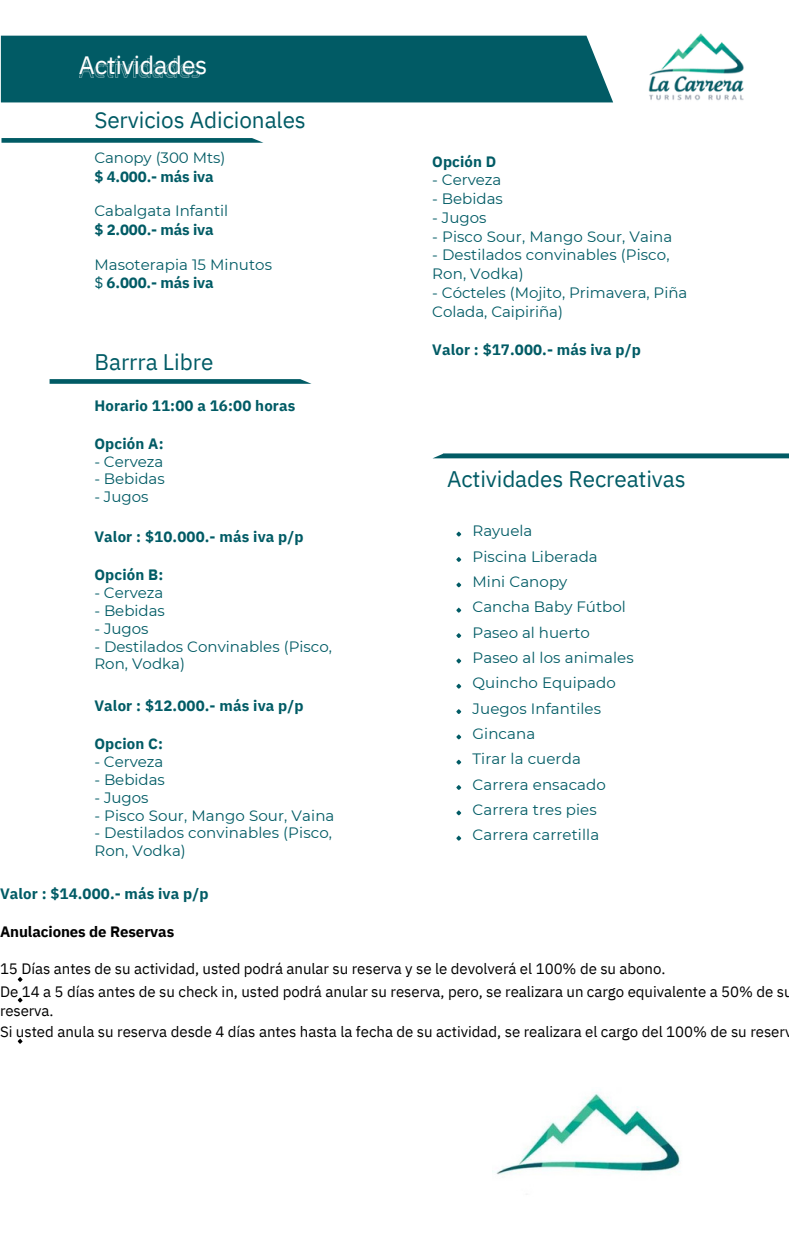
<style>
.page{position:relative;width:789px;height:1245px;background:#fff}
.page>*{position:absolute;margin:0;border:0;box-sizing:border-box;transform-origin:0 0}
.t1{font:25.12px "IBM Plex Sans";letter-spacing:-.01em;color:#fff}
.t2{font:22.5px "IBM Plex Sans";letter-spacing:-.005em;color:#015b65}
.t3{font:15px/25.4px "Montserrat";letter-spacing:.005em;color:#015b65}
.t4{font:15px "IBM Plex Sans";letter-spacing:-.005em;color:#000}
.t5{font:700 15px "IBM Plex Sans";letter-spacing:.01em;color:#015b65}
.t6{font:700 15px "IBM Plex Sans";letter-spacing:-.01em;color:#015b65}
.t7{font:700 15px "IBM Plex Sans";letter-spacing:-.005em;color:#000}
.s1{font-weight:400}
</style>
<div class="page">
<div style="left:1px;top:36px;width:612px;height:66px;background:#015b65"></div>
<svg style="left:50px;top:379px;width:261px;height:5px"></svg>
<img style="left:79px;top:59px;width:120px;height:18px">
<img style="left:492px;top:1093px;width:188px;height:82px">
<img style="left:648px;top:33px;width:96px;height:68px">
<svg style="left:2px;top:138px;width:261px;height:5px"></svg>
<svg style="left:18px;top:977px;width:5px;height:5px"></svg>
<svg style="left:18px;top:998px;width:5px;height:4px"></svg>
<svg style="left:18px;top:1039px;width:5px;height:5px"></svg>
<svg style="left:433px;top:454px;width:355px;height:4px"></svg>
<svg style="left:456px;top:532px;width:5px;height:4px"></svg>
<svg style="left:456px;top:557px;width:5px;height:5px"></svg>
<svg style="left:456px;top:583px;width:5px;height:4px"></svg>
<svg style="left:456px;top:608px;width:5px;height:5px"></svg>
<svg style="left:456px;top:633px;width:5px;height:5px"></svg>
<svg style="left:456px;top:659px;width:5px;height:4px"></svg>
<svg style="left:456px;top:684px;width:5px;height:5px"></svg>
<svg style="left:456px;top:709px;width:5px;height:5px"></svg>
<svg style="left:456px;top:735px;width:5px;height:4px"></svg>
<svg style="left:456px;top:760px;width:5px;height:4px"></svg>
<svg style="left:456px;top:785px;width:5px;height:5px"></svg>
<svg style="left:456px;top:811px;width:5px;height:4px"></svg>
<svg style="left:456px;top:836px;width:5px;height:5px"></svg>
<p class="t1" style="left:79px;top:48px;width:130px">Actividades</p>
<p class="t2" style="left:94px;top:105px;width:213px">Servicios Adicionales</p>
<p class="t3" style="left:94px;top:145px;width:132px">Canopy (300 Mts)</p>
<p class="t3" style="left:94px;top:198px;width:135px">Cabalgata Infantil</p>
<p class="t3" style="left:94px;top:252px;width:179px">Masoterapia 15 Minutos</p>
<p class="t6" style="left:94px;top:273px;width:121px"><span class="s1">$</span> 6.000.- más iva</p>
<p class="t6" style="left:94px;top:166px;width:121px">$ 4.000.- más iva</p>
<p class="t6" style="left:94px;top:220px;width:121px">$ 2.000.- más iva</p>
<p class="t2" style="left:94px;top:347px;width:120px">Barrra Libre</p>
<p class="t5" style="left:94px;top:396px;width:202px">Horario 11:00 a 16:00 horas</p>
<p class="t5" style="left:94px;top:433px;width:71px">Opción A:</p>
<p class="t3" style="left:94px;top:448px;width:71px">- Cerveza</p>
<p class="t3" style="left:94px;top:466px;width:72px">- Bebidas</p>
<p class="t3" style="left:94px;top:484px;width:56px">- Jugos</p>
<p class="t5" style="left:94px;top:527px;width:211px">Valor : $10.000.- más iva p/p</p>
<p class="t5" style="left:94px;top:565px;width:71px">Opción B:</p>
<p class="t3" style="left:94px;top:580px;width:71px">- Cerveza</p>
<p class="t3" style="left:94px;top:598px;width:72px">- Bebidas</p>
<p class="t3" style="left:94px;top:616px;width:56px">- Jugos</p>
<p class="t3" style="left:94px;top:637px;width:239px;line-height:17.9px">- Destilados Convinables (Pisco,<br>Ron, Vodka)</p>
<p class="t5" style="left:94px;top:696px;width:211px">Valor : $12.000.- más iva p/p</p>
<p class="t5" style="left:94px;top:734px;width:70px">Opcion C:</p>
<p class="t3" style="left:94px;top:749px;width:71px">- Cerveza</p>
<p class="t3" style="left:94px;top:767px;width:72px">- Bebidas</p>
<p class="t3" style="left:94px;top:785px;width:56px">- Jugos</p>
<p class="t3" style="left:94px;top:802px;width:241px">- Pisco Sour, Mango Sour, Vaina</p>
<p class="t3" style="left:94px;top:824px;width:239px;line-height:17.9px">- Destilados convinables (Pisco,<br>Ron, Vodka)</p>
<p class="t5" style="left:432px;top:152px;width:65px">Opción D</p>
<p class="t3" style="left:432px;top:167px;width:71px">- Cerveza</p>
<p class="t3" style="left:432px;top:186px;width:72px">- Bebidas</p>
<p class="t3" style="left:432px;top:205px;width:56px">- Jugos</p>
<p class="t3" style="left:432px;top:223px;width:241px">- Pisco Sour, Mango Sour, Vaina</p>
<p class="t3" style="left:432px;top:246px;width:239px;line-height:18.8px">- Destilados convinables (Pisco,<br>Ron, Vodka)</p>
<p class="t3" style="left:432px;top:283px;width:256px;line-height:18.8px">- Cócteles (Mojito, Primavera, Piña<br>Colada, Caipiriña)</p>
<p class="t5" style="left:432px;top:340px;width:210px">Valor : $17.000.- más iva p/p</p>
<p class="t2" style="left:447px;top:464px;width:240px">Actividades Recreativas</p>
<p class="t3" style="left:472px;top:518px;width:61px">Rayuela</p>
<p class="t3" style="left:472px;top:544px;width:127px">Piscina Liberada</p>
<p class="t3" style="left:472px;top:569px;width:96px">Mini Canopy</p>
<p class="t3" style="left:472px;top:594px;width:155px">Cancha Baby Fútbol<br>Paseo al huerto</p>
<p class="t3" style="left:472px;top:645px;width:163px">Paseo al los animales<br>Quincho Equipado<br>Juegos Infantiles<br>Gincana</p>
<p class="t3" style="left:472px;top:746px;width:135px">Tirar la cuerda<br>Carrera ensacado<br>Carrera tres pies<br>Carrera carretilla</p>
<p class="t5" style="left:0;top:884px;width:210px">Valor : $14.000.- más iva p/p</p>
<p class="t7" style="left:0;top:921px;width:176px">Anulaciones de Reservas</p>
<p class="t4" style="left:0;top:959px;width:667px">15 Días antes de su actividad, usted podrá anular su reserva y se le devolverá el 100% de su abono.</p>
<p class="t4" style="left:0;top:981px;width:794px">De 14 a 5 días antes de su check in, usted podrá anular su reserva, pero, se realizara un cargo equivalente a 50% de su</p>
<p class="t4" style="left:0;top:1001px;width:55px">reserva.</p>
<p class="t4" style="left:0;top:1022px;width:793px">Si usted anula su reserva desde 4 días antes hasta la fecha de su actividad, se realizara el cargo del 100% de su reserv</p>
</div>
